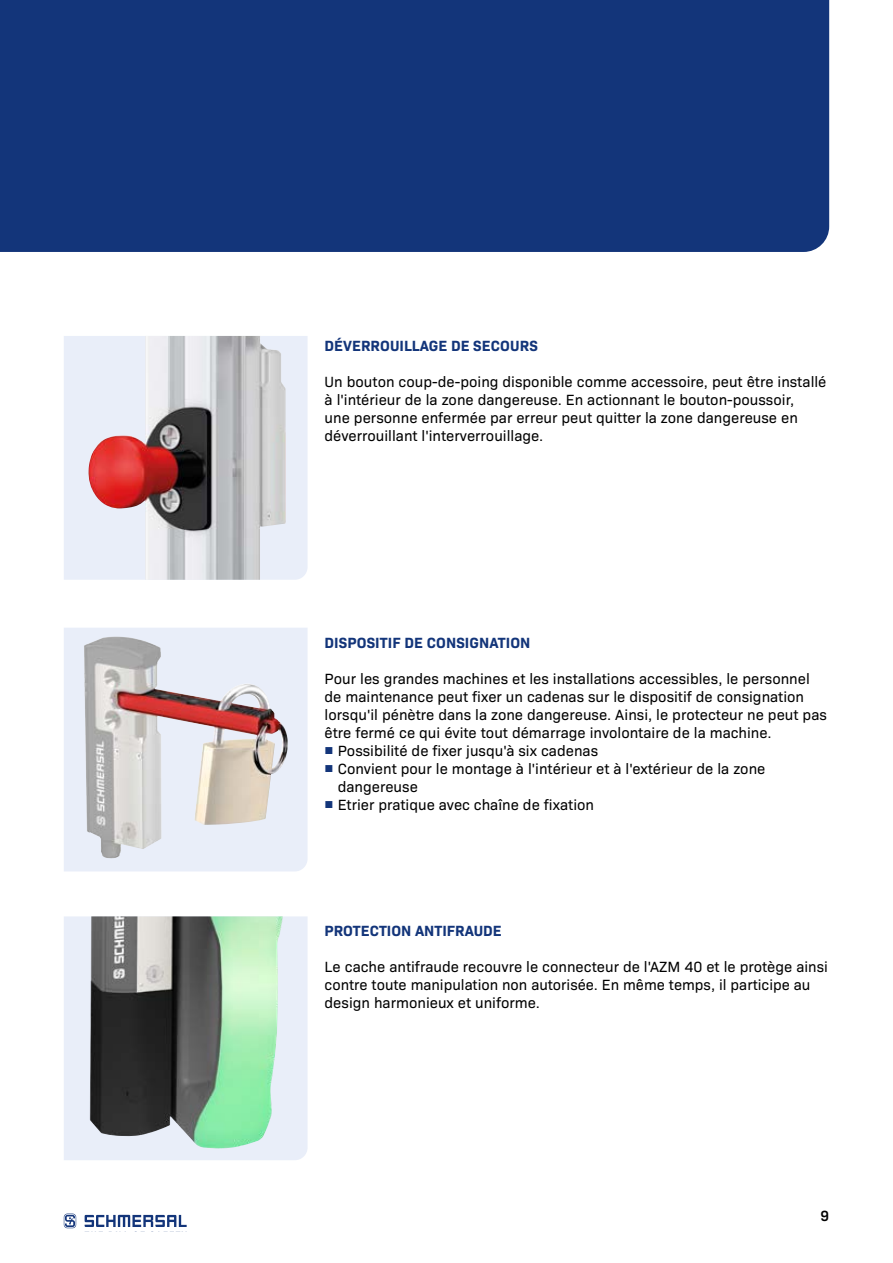
<style>
.page{position:relative;width:893px;height:1263px;background:#fff}
.page>*{position:absolute;margin:0;border:0;box-sizing:border-box;transform-origin:0 0}
.t1{font:15px/18px "Bio Sans";color:#000}
.t2{font:700 15px "Bio Sans";letter-spacing:.005em;color:#13357a}
.t3{font:600 15px "Bio Sans";color:#000}
.s1{font-family:"Arial";color:#13357a}
</style>
<div class="page">
<svg style="left:85px;top:1215px;width:102px;height:12px"></svg>
<svg style="left:64px;top:1213px;width:12px;height:15px"></svg>
<div style="left:0;top:0;width:829px;height:252px;background:#13357a"></div>
<div style="left:64px;top:916px;width:244px;height:244px;background:#e9eef9"></div>
<img style="left:90px;top:916px;width:193px;height:233px">
<div style="left:64px;top:336px;width:244px;height:244px;background:#e9eef9"></div>
<img style="left:88px;top:336px;width:198px;height:244px">
<div style="left:64px;top:628px;width:244px;height:243px;background:#e9eef9"></div>
<img style="left:84px;top:637px;width:204px;height:221px">
<p class="t2" style="left:325px;top:334px;width:215px">DÉVERROUILLAGE DE SECOURS</p>
<p class="t1" style="left:325px;top:372px;width:503px">Un bouton coup-de-poing disponible comme accessoire, peut être installé à l'intérieur de la zone dangereuse. En actionnant le bouton-poussoir,<br>une personne enfermée par erreur peut quitter la zone dangereuse en déverrouillant l'interverrouillage.</p>
<p class="t2" style="left:325px;top:631px;width:207px">DISPOSITIF DE CONSIGNATION</p>
<p class="t1" style="left:325px;top:669px;width:504px">Pour les grandes machines et les installations accessibles, le personnel de maintenance peut fixer un cadenas sur le dispositif de consignation lorsqu'il pénètre dans la zone dangereuse. Ainsi, le protecteur ne peut pas être fermé ce qui évite tout démarrage involontaire de la machine.</p>
<p class="t1" style="left:325px;top:741px;width:275px"><span class="s1">■</span> Possibilité de fixer jusqu'à six cadenas</p>
<p class="t1" style="left:338px;top:759px;width:429px;text-indent:-13px"><span class="s1">■</span> Convient pour le montage à l'intérieur et à l'extérieur de la zone dangereuse</p>
<p class="t1" style="left:325px;top:795px;width:271px"><span class="s1">■</span> Etrier pratique avec chaîne de fixation</p>
<p class="t2" style="left:325px;top:919px;width:179px">PROTECTION ANTIFRAUDE</p>
<p class="t1" style="left:325px;top:957px;width:505px">Le cache antifraude recouvre le connecteur de l'AZM 40 et le protège ainsi contre toute manipulation non autorisée. En même temps, il participe au design harmonieux et uniforme.</p>
<p class="t3" style="left:820px;top:1204px;width:10px">9</p>
</div>
